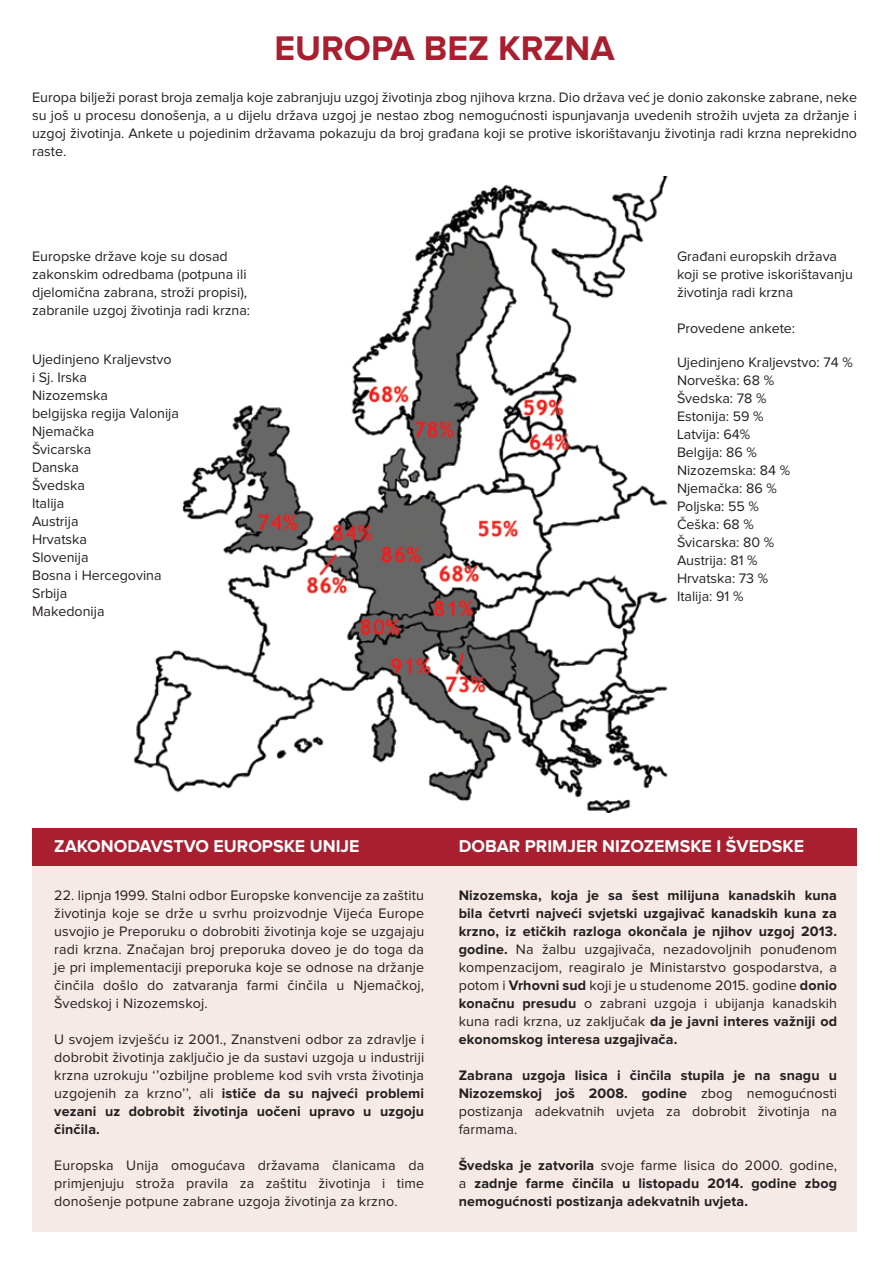
<style>
.page{position:relative;width:893px;height:1263px;background:#fff}
.page>*{position:absolute;margin:0;border:0;box-sizing:border-box;transform-origin:0 0}
.t1{font:700 35.4px "Proxima Nova";color:#a91f2f}
.t2{font:700 17.7px "Proxima Nova";color:#fff}
.t3{font:14.25px/18px "Proxima Nova";color:#231f20;text-align:justify}
.t4{font:700 14.25px/18px "Proxima Nova";letter-spacing:.01em;color:#231f20;text-align:justify}
.s1{font-weight:700}
.s2{font-weight:400}
</style>
<div class="page">
<img style="left:133px;top:177px;width:535px;height:635px">
<div style="left:32px;top:857px;width:825px;height:374px;background:#f5eae6"></div>
<div style="left:32px;top:828px;width:825px;height:37px;background:#a91f2f"></div>
<h1 class="t1" style="left:274px;top:32px;width:342px">EUROPA BEZ KRZNA</h1>
<p class="t3" style="left:32px;top:89px;width:826px">Europa bilježi porast broja zemalja koje zabranjuju uzgoj životinja zbog njihova krzna. Dio država već je donio zakonske zabrane, neke su još u procesu donošenja, a u dijelu država uzgoj je nestao zbog nemogućnosti ispunjavanja uvedenih strožih uvjeta za držanje i uzgoj životinja. Ankete u pojedinim državama pokazuju da broj građana koji se protive iskorištavanju životinja radi krzna neprekidno raste.</p>
<p class="t3" style="left:32px;top:248px;width:219px;text-align:left">Europske države koje su dosad zakonskim odredbama (potpuna ili djelomična zabrana, stroži propisi), zabranile uzgoj životinja radi krzna:</p>
<p class="t3" style="left:677px;top:248px;width:177px;text-align:left">Građani europskih država koji se protive iskorištavanju životinja radi krzna</p>
<p class="t3" style="left:677px;top:320px;width:120px">Provedene ankete:</p>
<p class="t3" style="left:32px;top:351px;width:148px;text-align:left">Ujedinjeno Kraljevstvo<br>i Sj. Irska<br>Nizozemska<br>belgijska regija Valonija<br>Njemačka<br>Švicarska<br>Danska<br>Švedska<br>Italija<br>Austrija<br>Hrvatska<br>Slovenija<br>Bosna i Hercegovina<br>Srbija<br>Makedonija</p>
<p class="t3" style="left:677px;top:354px;width:177px;text-align:left">Ujedinjeno Kraljevstvo: 74 %<br>Norveška: 68 %<br>Švedska: 78 %<br>Estonija: 59 %<br>Latvija: 64%<br>Belgija: 86 %<br>Nizozemska: 84 %<br>Njemačka: 86 %<br>Poljska: 55 %<br>Češka: 68 %<br>Švicarska: 80 %<br>Austrija: 81 %<br>Hrvatska: 73 %<br>Italija: 91 %</p>
<p class="t2" style="left:54px;top:838px;width:307px">ZAKONODAVSTVO EUROPSKE UNIJE</p>
<p class="t2" style="left:459px;top:838px;width:347px">DOBAR PRIMJER NIZOZEMSKE I ŠVEDSKE</p>
<p class="t3" style="left:54px;top:887px;width:371px">22. lipnja 1999. Stalni odbor Europske konvencije za zaštitu životinja koje se drže u svrhu proizvodnje Vijeća Europe usvojio je Preporuku o dobrobiti životinja koje se uzgajaju radi krzna. Značajan broj preporuka doveo je do toga da je pri implementaciji preporuka koje se odnose na držanje činčila došlo do zatvaranja farmi činčila u Njemačkoj, Švedskoj i Nizozemskoj.</p>
<p class="t3" style="left:54px;top:1031px;width:371px">U svojem izvješću iz 2001., Znanstveni odbor za zdravlje i dobrobit životinja zaključio je da sustavi uzgoja u industriji krzna uzrokuju ‘’ozbiljne probleme kod svih vrsta životinja uzgojenih za krzno’’, ali <span class="s1">ističe da su najveći problemi vezani uz dobrobit životinja uočeni upravo u uzgoju činčila.</span></p>
<p class="t3" style="left:54px;top:1157px;width:371px">Europska Unija omogućava državama članicama da primjenjuju stroža pravila za zaštitu životinja i time donošenje potpune zabrane uzgoja životinja za krzno.</p>
<p class="t4" style="left:459px;top:887px;width:380px">Nizozemska, koja je sa šest milijuna kanadskih kuna bila četvrti najveći svjetski uzgajivač kanadskih kuna za krzno, iz etičkih razloga okončala je njihov uzgoj 2013. godine. <span class="s2">Na žalbu uzgajivača, nezadovoljnih ponuđenom kompenzacijom, reagiralo je Ministarstvo gospodarstva, a potom i</span> Vrhovni sud <span class="s2">koji je u studenome 2015. godine</span> donio konačnu presudu <span class="s2">o zabrani uzgoja i ubijanja kanadskih kuna radi krzna, uz zaključak</span> da je javni interes važniji od ekonomskog interesa uzgajivača.</p>
<p class="t3" style="left:459px;top:1067px;width:380px"><span class="s1">Zabrana uzgoja lisica i činčila stupila je na snagu u Nizozemskoj još 2008. godine</span> zbog nemogućnosti postizanja adekvatnih uvjeta za dobrobit životinja na farmama.</p>
<p class="t4" style="left:459px;top:1157px;width:380px">Švedska je zatvorila <span class="s2">svoje farme lisica do 2000. godine, a</span> zadnje farme činčila u listopadu 2014. godine zbog nemogućnosti postizanja adekvatnih uvjeta.</p>
</div>
